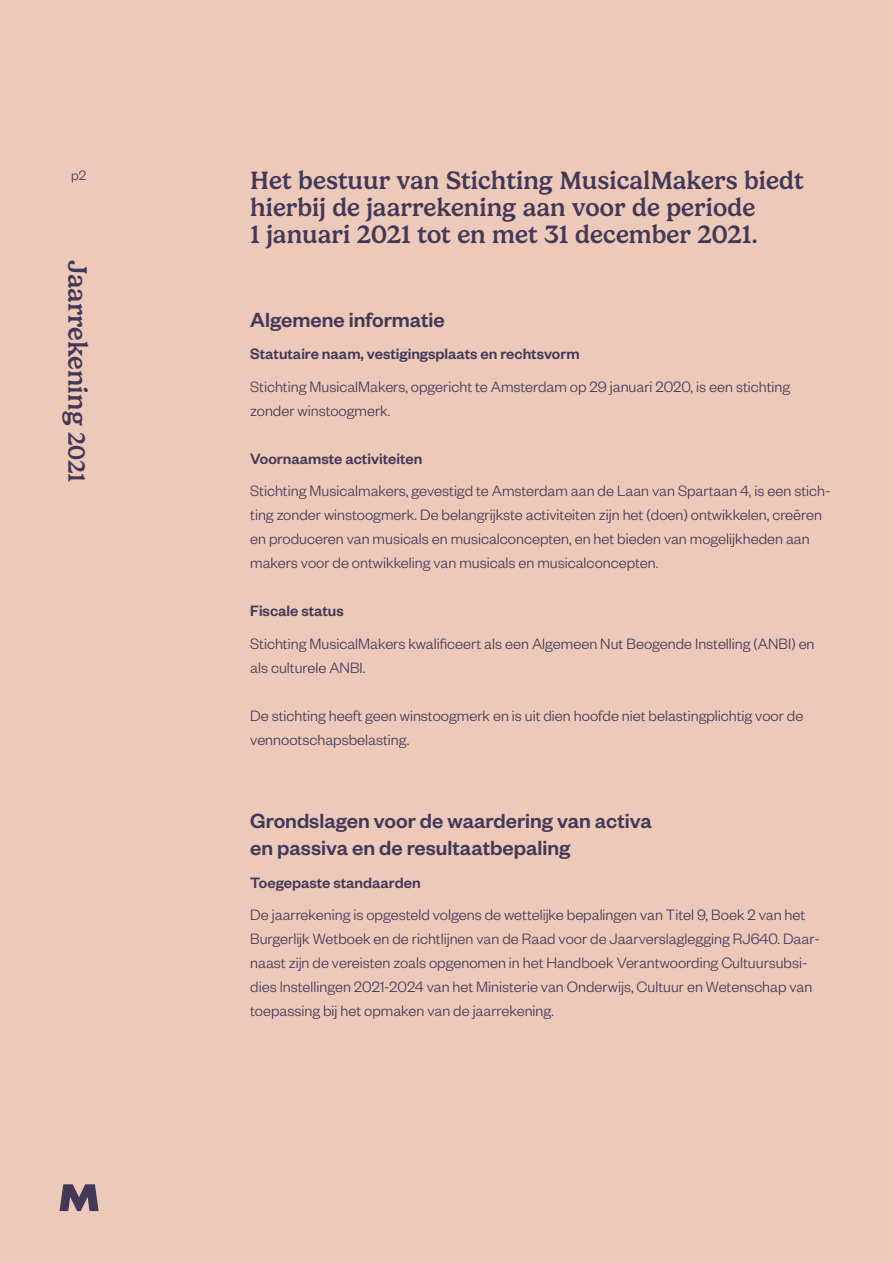
<style>
.page{position:relative;width:893px;height:1263px;background:#edc9ba}
.page>*{position:absolute;margin:0;border:0;box-sizing:border-box;transform-origin:0 0}
.t1{font:500 27px "Gelica";color:#423857}
.t2{font:500 25.5px/27px "Gelica";color:#423857}
.t3{font:500 22.5px/27px "Founders Grotesk";color:#423857}
.t4{font:300 16.5px/24px "Founders Grotesk";color:#423857}
.t5{font:500 16.5px "Founders Grotesk";color:#423857}
.t6{font:300 15px "Founders Grotesk";color:#423857}
.s1{font-size:24px}
</style>
<div class="page">
<svg style="left:60px;top:1184px;width:39px;height:27px"></svg>
<p class="t6" style="left:71px;top:166px;width:17px">p2</p>
<h2 class="t2" style="left:250px;top:167px;width:555px">Het bestuur van Stichting MusicalMakers biedt hierbij de jaarrekening aan voor de periode<br>1 januari 2021 tot en met 31 december 2021.</h2>
<h1 class="t1" style="left:93px;top:260px;width:224px;rotate:90deg">Jaarrekening <span class="s1">2021</span></h1>
<h3 class="t3" style="left:250px;top:305px;width:196px">Algemene informatie</h3>
<p class="t5" style="left:250px;top:344px;width:331px">Statutaire naam, vestigingsplaats en rechtsvorm</p>
<p class="t4" style="left:250px;top:374px;width:541px">Stichting MusicalMakers, opgericht te Amsterdam op 29 januari 2020, is een stichting zonder winstoogmerk.</p>
<p class="t5" style="left:250px;top:448px;width:174px">Voornaamste activiteiten</p>
<p class="t4" style="left:250px;top:478px;width:582px">Stichting Musicalmakers, gevestigd te Amsterdam aan de Laan van Spartaan 4, is een stich&shy;ting zonder winstoogmerk. De belangrijkste activiteiten zijn het (doen) ontwikkelen, creëren en produceren van musicals en musicalconcepten, en het bieden van mogelijkheden aan makers voor de ontwikkeling van musicals en musicalconcepten.</p>
<p class="t5" style="left:250px;top:601px;width:95px">Fiscale status</p>
<p class="t4" style="left:250px;top:631px;width:566px">Stichting MusicalMakers kwalificeert als een Algemeen Nut Beogende Instelling (ANBI) en als culturele ANBI.</p>
<p class="t4" style="left:250px;top:703px;width:555px">De stichting heeft geen winstoogmerk en is uit dien hoofde niet belastingplichtig voor de vennootschapsbelasting.</p>
<h3 class="t3" style="left:250px;top:806px;width:403px">Grondslagen voor de waardering van activa en passiva en de resultaatbepaling</h3>
<p class="t5" style="left:250px;top:872px;width:172px">Toegepaste standaarden</p>
<p class="t4" style="left:250px;top:902px;width:571px">De jaarrekening is opgesteld volgens de wettelijke bepalingen van Titel 9, Boek 2 van het Burgerlijk Wetboek en de richtlijnen van de Raad voor de Jaarverslaglegging RJ640. Daar&shy;naast zijn de vereisten zoals opgenomen in het Handboek Verantwoording Cultuursubsi&shy;dies Instellingen 2021-2024 van het Ministerie van Onderwijs, Cultuur en Wetenschap van toepassing bij het opmaken van de jaarrekening.</p>
</div>
